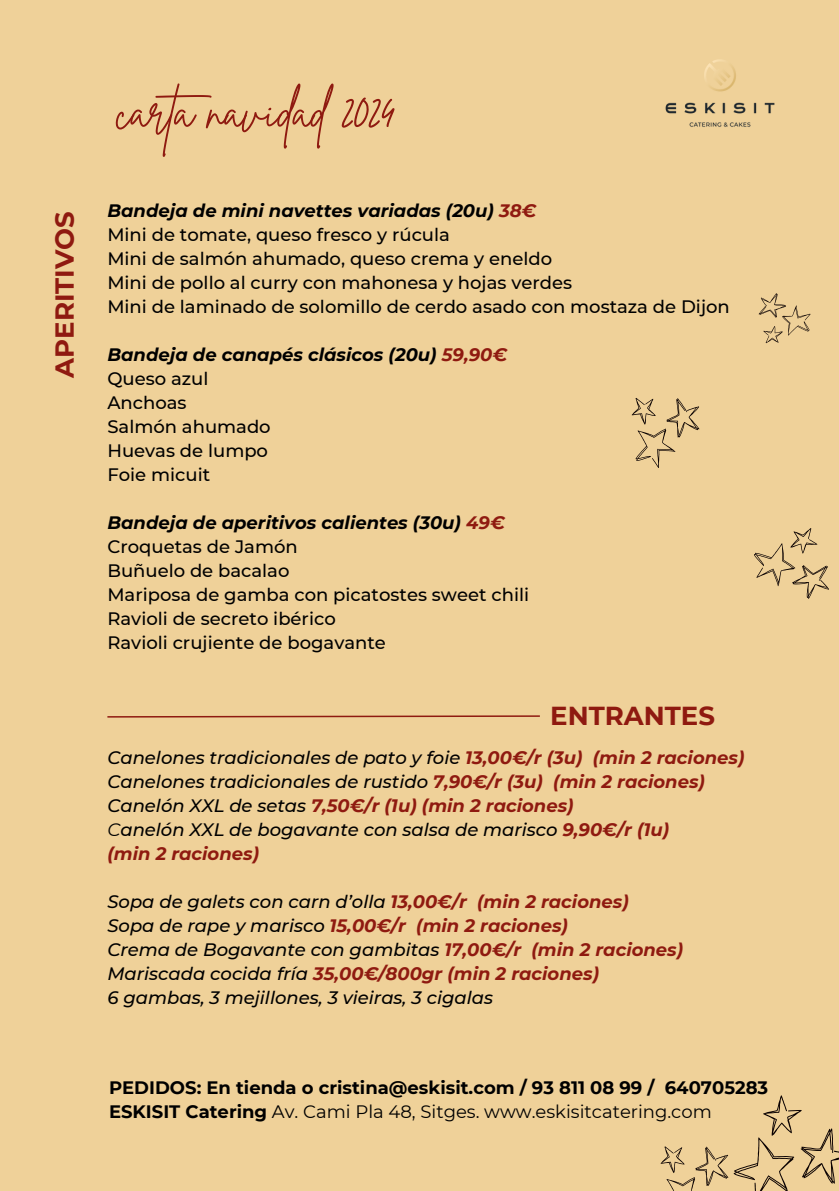
<style>
.page{position:relative;width:839px;height:1191px;background:#fff}
.page>*{position:absolute;margin:0;border:0;box-sizing:border-box;transform-origin:0 0}
.t1{font:50px "Brittany Signature";letter-spacing:-.01em;color:#8f1a10}
.t2{font:700 26px "Montserrat";color:#8f1a10}
.t3{font:500 18px/24px "Montserrat";color:#000}
.t4{font:italic 500 18px/24px "Montserrat";color:#000}
.t5{font:18px "Montserrat";color:#000}
.t6{font:700 18px "Montserrat";color:#000}
.t7{font:italic 700 18px "Montserrat";color:#8f1a10}
.s1{font-weight:700;font-style:italic}
.s2{font-weight:700;font-style:italic;color:#8f1a10}
.s3{font-weight:700;color:#8f1a10}
.s4{font-weight:500;color:#000}
.s5{font-weight:400}
.s6{font-weight:700}
</style>
<div class="page">
<div style="left:0;top:0;width:838px;height:1191px;background:#efd199"></div>
<img style="left:665px;top:59px;width:110px;height:68px">
<svg style="left:107px;top:715px;width:433px;height:3px"></svg>
<svg style="left:660px;top:1095px;width:178px;height:96px"></svg>
<svg style="left:631px;top:398px;width:69px;height:70px"></svg>
<svg style="left:754px;top:528px;width:75px;height:71px"></svg>
<svg style="left:758px;top:293px;width:53px;height:51px"></svg>
<p class="t2" style="left:49px;top:378px;width:168px;rotate:-90deg">APERITIVOS</p>
<h3 class="t1" style="left:117px;top:78px;width:279px">carta navidad 2024</h3>
<p class="t3" style="left:107px;top:198px;width:624px"><span class="s1">Bandeja de mini navettes variadas (20u)</span> <span class="s2">38€<br></span>Mini de tomate, queso fresco y rúcula<br>Mini de salmón ahumado, queso crema y eneldo<br>Mini de pollo al curry con mahonesa y hojas verdes<br>Mini de laminado de solomillo de cerdo asado con mostaza de Dijon</p>
<h2 class="t3" style="left:107px;top:342px;width:401px"><span class="s1">Bandeja de canapés clásicos (20u)</span> <span class="s2">59,90€<br></span>Queso azul<br>Anchoas<br>Salmón ahumado<br>Huevas de lumpo<br>Foie micuit</h2>
<h3 class="t3" style="left:107px;top:510px;width:423px"><span class="s1">Bandeja de aperitivos calientes (30u)</span> <span class="s2">49€<br></span>Croquetas de Jamón<br>Buñuelo de bacalao<br>Mariposa de gamba con picatostes sweet chili<br>Ravioli de secreto ibérico<br>Ravioli crujiente de bogavante</h3>
<h3 class="t2" style="left:550px;top:700px;width:166px">ENTRANTES</h3>
<p class="t4" style="left:107px;top:746px;width:638px">Canelones tradicionales de pato y foie <span class="s3">13,00€/r (3u) (min 2 raciones)</span></p>
<p class="t4" style="left:107px;top:770px;width:599px">Canelones tradicionales de rustido <span class="s3">7,90€/r (3u) (min 2 raciones)</span></p>
<h2 class="t7" style="left:107px;top:795px;width:467px"><span class="s4">Canelón XXL de setas</span> 7,50€/r (1u) (min 2 raciones)</h2>
<p class="t4" style="left:107px;top:818px;width:563px"><span class="s5">C</span>anelón XXL de bogavante con salsa de marisco <span class="s3">9,90€/r (1u)</span></p>
<p class="t7" style="left:107px;top:843px;width:153px">(min 2 raciones)</p>
<p class="t4" style="left:107px;top:890px;width:577px">Sopa de galets con carn d’olla <span class="s3">13,00€/r (min 2 raciones)<br></span>Sopa de rape y marisco <span class="s3">15,00€/r (min 2 raciones)<br></span>Crema de Bogavante con gambitas <span class="s3">17,00€/r (min 2 raciones)<br></span>Mariscada cocida fría <span class="s3">35,00€/800gr (min 2 raciones)<br></span>6 gambas, 3 mejillones, 3 vieiras, 3 cigalas</p>
<p class="t6" style="left:109px;top:1076px;width:660px">PEDIDOS: En tienda o cristina@eskisit.com / 93 811 08 99 / 640705283</p>
<p class="t5" style="left:109px;top:1100px;width:604px"><span class="s6">ESKISIT Catering</span> Av. Cami Pla 48, Sitges. www.eskisitcatering.com</p>
</div>
